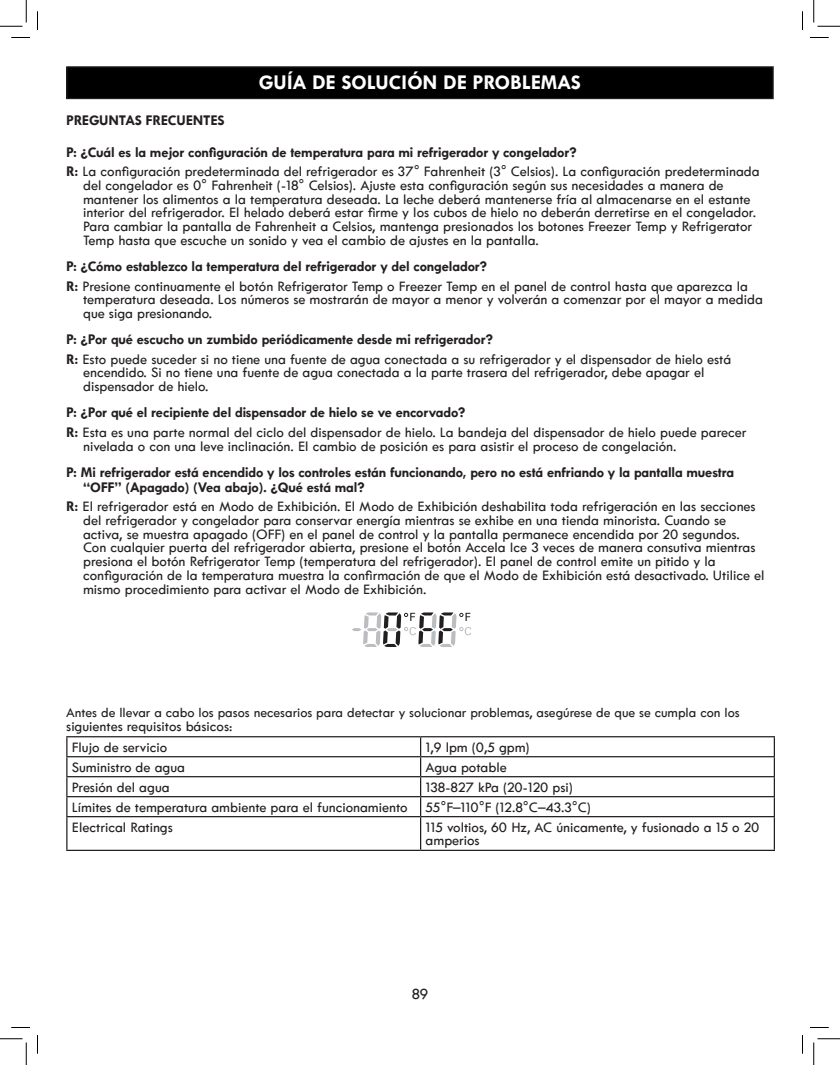
<style>
.page{position:relative;width:840px;height:1065px;background:#fff}
.page>*{position:absolute;margin:0;border:0;box-sizing:border-box;transform-origin:0 0}
.t1{font:21.25px "Tw Cen MT Boldfor Kenmore";color:#fff}
.t2{font:16.25px "Tw Cen MT Mediumfor Kenmore";color:#231f20}
.t3{font:15px/13.8px "Tw Cen MT Mediumfor Kenmore";color:#231f20}
.t4{font:15px/31.9px "Tw Cen MT Boldfor Kenmore";letter-spacing:-.01em;color:#231f20}
.t5{font:14.38px "Tw Cen MT Mediumfor Kenmore";color:#231f20}
.s1{font-family:"Tw Cen MT Boldfor Kenmore"}
</style>
<div class="page">
<div style="left:67px;top:67px;width:706px;height:32px;background:#000"></div>
<div style="left:66px;top:66px;width:708px;height:33px;border:1px solid #231f20"></div>
<svg style="left:352px;top:612px;width:119px;height:35px"></svg>
<hr style="left:66px;top:736px;width:355px;height:1px;background:#231f20">
<hr style="left:421px;top:736px;width:354px;height:1px;background:#231f20">
<hr style="left:66px;top:756px;width:355px;height:1px;background:#231f20">
<hr style="left:421px;top:756px;width:354px;height:1px;background:#231f20">
<hr style="left:66px;top:776px;width:355px;height:1px;background:#231f20">
<hr style="left:421px;top:776px;width:354px;height:1px;background:#231f20">
<hr style="left:66px;top:796px;width:355px;height:1px;background:#231f20">
<svg style="left:66px;top:737px;width:2px;height:79px"></svg>
<hr style="left:421px;top:796px;width:354px;height:1px;background:#231f20">
<svg style="left:420px;top:737px;width:1px;height:79px"></svg>
<svg style="left:774px;top:737px;width:1px;height:79px"></svg>
<hr style="left:66px;top:816px;width:355px;height:1px;background:#231f20">
<hr style="left:66px;top:817px;width:2px;height:33px;background:#231f20">
<hr style="left:421px;top:816px;width:354px;height:1px;background:#231f20">
<hr style="left:420px;top:817px;width:1px;height:33px;background:#231f20">
<hr style="left:774px;top:817px;width:1px;height:33px;background:#231f20">
<hr style="left:66px;top:850px;width:355px;height:1px;background:#231f20">
<hr style="left:421px;top:850px;width:354px;height:1px;background:#231f20">
<svg style="left:11px;top:37px;width:19px;height:1px"></svg>
<svg style="left:810px;top:37px;width:19px;height:1px"></svg>
<svg style="left:11px;top:1027px;width:19px;height:1px"></svg>
<svg style="left:810px;top:1027px;width:19px;height:1px"></svg>
<svg style="left:37px;top:11px;width:1px;height:19px"></svg>
<svg style="left:37px;top:1035px;width:1px;height:19px"></svg>
<svg style="left:802px;top:11px;width:1px;height:19px"></svg>
<svg style="left:802px;top:1035px;width:1px;height:19px"></svg>
<svg style="left:0;top:0;width:27px;height:27px"></svg>
<svg style="left:0;top:1039px;width:27px;height:26px"></svg>
<svg style="left:814px;top:0;width:26px;height:27px"></svg>
<svg style="left:814px;top:1039px;width:26px;height:26px"></svg>
<h1 class="t1" style="left:259px;top:71px;width:324px">GUÍA DE SOLUCIÓN DE PROBLEMAS</h1>
<p class="t4" style="left:66px;top:104px;width:512px">PREGUNTAS FRECUENTES<br>P: ¿Cuál es la mejor configuración de temperatura para mi refrigerador y congelador?</p>
<p class="t3" style="left:83px;top:165px;width:678px;text-indent:-17px"><span class="s1">R:</span> La configuración predeterminada del refrigerador es 37° Fahrenheit (3° Celsios). La configuración predeterminada del congelador es 0° Fahrenheit (-18° Celsios). Ajuste esta configuración según sus necesidades a manera de mantener los alimentos a la temperatura deseada. La leche deberá mantenerse fría al almacenarse en el estante interior del refrigerador. El helado deberá estar firme y los cubos de hielo no deberán derretirse en el congelador.<br>Para cambiar la pantalla de Fahrenheit a Celsios, mantenga presionados los botones Freezer Temp y Refrigerator Temp hasta que escuche un sonido y vea el cambio de ajustes en la pantalla.</p>
<p class="t4" style="left:66px;top:251px;width:422px">P: ¿Cómo establezco la temperatura del refrigerador y del congelador?</p>
<p class="t3" style="left:83px;top:279px;width:681px;text-indent:-17px"><span class="s1">R:</span> Presione continuamente el botón Refrigerator Temp o Freezer Temp en el panel de control hasta que aparezca la temperatura deseada. Los números se mostrarán de mayor a menor y volverán a comenzar por el mayor a medida que siga presionando.</p>
<p class="t4" style="left:66px;top:324px;width:428px">P: ¿Por qué escucho un zumbido periódicamente desde mi refrigerador?</p>
<p class="t3" style="left:83px;top:352px;width:650px;text-indent:-17px"><span class="s1">R:</span> Esto puede suceder si no tiene una fuente de agua conectada a su refrigerador y el dispensador de hielo está encendido. Si no tiene una fuente de agua conectada a la parte trasera del refrigerador, debe apagar el dispensador de hielo.</p>
<p class="t4" style="left:66px;top:397px;width:401px">P: ¿Por qué el recipiente del dispensador de hielo se ve encorvado?</p>
<p class="t3" style="left:83px;top:425px;width:665px;text-indent:-17px"><span class="s1">R:</span> Esta es una parte normal del ciclo del dispensador de hielo. La bandeja del dispensador de hielo puede parecer nivelada o con una leve inclinación. El cambio de posición es para asistir el proceso de congelación.</p>
<p class="t4" style="left:83px;top:465px;width:653px;line-height:15px;text-indent:-17px">P: Mi refrigerador está encendido y los controles están funcionando, pero no está enfriando y la pantalla muestra “OFF” (Apagado) (Vea abajo). ¿Qué está mal?</p>
<p class="t3" style="left:83px;top:500px;width:683px;text-indent:-17px"><span class="s1">R:</span> El refrigerador está en Modo de Exhibición. El Modo de Exhibición deshabilita toda refrigeración en las secciones del refrigerador y congelador para conservar energía mientras se exhibe en una tienda minorista. Cuando se activa, se muestra apagado (OFF) en el panel de control y la pantalla permanece encendida por 20 segundos.<br>Con cualquier puerta del refrigerador abierta, presione el botón Accela Ice 3 veces de manera consutiva mientras presiona el botón Refrigerator Temp (temperatura del refrigerador). El panel de control emite un pitido y la configuración de la temperatura muestra la confirmación de que el Modo de Exhibición está desactivado. Utilice el mismo procedimiento para activar el Modo de Exhibición.</p>
<p class="t5" style="left:66px;top:705px;width:675px">Antes de llevar a cabo los pasos necesarios para detectar y solucionar problemas, asegúrese de que se cumpla con los</p>
<p class="t3" style="left:72px;top:716px;width:162px;line-height:20.6px;text-indent:-6px">siguientes requisitos básicos:<br>Flujo de servicio</p>
<p class="t3" style="left:426px;top:740px;width:106px">1,9 lpm (0,5 gpm)</p>
<p class="t3" style="left:72px;top:760px;width:115px">Suministro de agua</p>
<p class="t3" style="left:426px;top:760px;width:83px">Agua potable</p>
<p class="t3" style="left:72px;top:780px;width:99px">Presión del agua</p>
<p class="t3" style="left:72px;top:777px;width:520px;line-height:20px;text-indent:354px">138-827 kPa (20-120 psi)<br>Límites de temperatura ambiente para el funcionamiento 55°F–110°F (12.8°C–43.3°C)<br>Electrical Ratings</p>
<p class="t3" style="left:426px;top:820px;width:335px">115 voltios, 60 Hz, AC únicamente, y fusionado a 15 o 20 amperios</p>
<p class="t2" style="left:412px;top:985px;width:18px">89</p>
</div>
